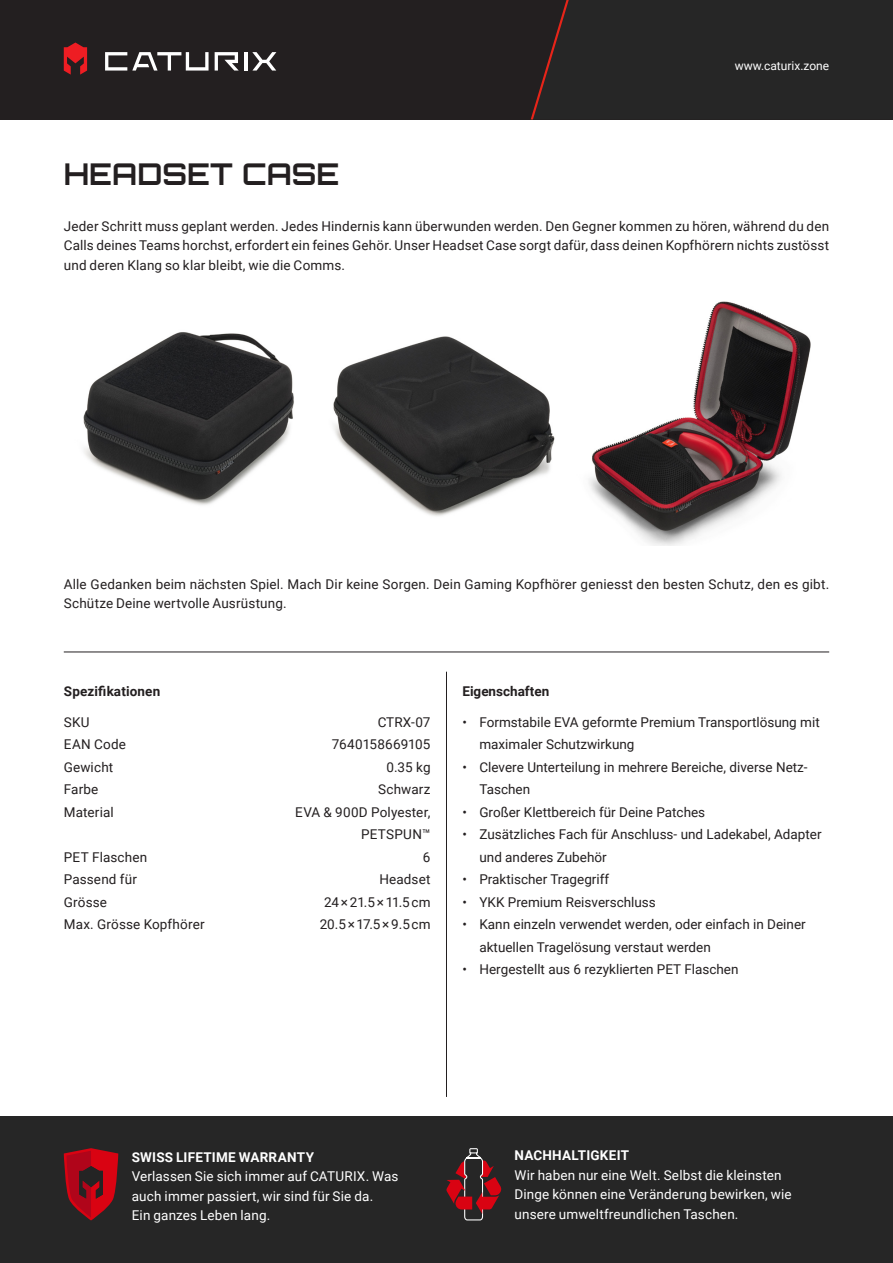
<style>
.page{position:relative;width:893px;height:1263px;background:#fff}
.page>*{position:absolute;margin:0;border:0;box-sizing:border-box;transform-origin:0 0}
.t1{font:700 30px "Orbitron";color:#231f20}
.t2{font:13.5px/22.5px "Roboto";color:#231f20}
.t3{font:13.5px/19.5px "Roboto";letter-spacing:.01em;color:#fff}
.t4{font:700 13.5px "Roboto";letter-spacing:.02em;color:#fff}
.t5{font:700 13.5px "Roboto";letter-spacing:.005em;color:#231f20}
.t6{font:13.5px "Roboto";letter-spacing:.02em;color:#231f20}
.t7{font:12px "Roboto";color:#fff}
</style>
<div class="page">
<div style="left:0;top:1116px;width:893px;height:147px;background:#262626"></div>
<hr style="left:64px;top:652px;width:765px;height:1px;background:#231f20">
<div style="left:0;top:0;width:893px;height:119px;background:#231f20"></div>
<svg style="left:529px;top:0;width:364px;height:120px"></svg>
<svg style="left:64px;top:43px;width:23px;height:32px"></svg>
<svg style="left:252px;top:52px;width:24px;height:19px"></svg>
<hr style="left:244px;top:52px;width:3px;height:19px;background:#fff">
<svg style="left:215px;top:52px;width:24px;height:19px"></svg>
<svg style="left:105px;top:52px;width:104px;height:19px"></svg>
<svg style="left:64px;top:1148px;width:54px;height:72px"></svg>
<svg style="left:446px;top:1148px;width:55px;height:72px"></svg>
<hr style="left:446px;top:672px;width:1px;height:425px;background:#231f20">
<img style="left:83px;top:301px;width:728px;height:244px">
<p class="t1" style="left:64px;top:155px;width:277px">HEADSET CASE</p>
<p class="t7" style="left:735px;top:58px;width:96px">www.caturix.zone</p>
<p class="t2" style="left:64px;top:215px;width:767px;line-height:19.5px;text-align:justify">Jeder Schritt muss geplant werden. Jedes Hindernis kann überwunden werden. Den Gegner kommen zu hören, während du den Calls deines Teams horchst, erfordert ein feines Gehör. Unser Headset Case sorgt dafür, dass deinen Kopfhörern nichts zustösst und deren Klang so klar bleibt, wie die Comms.</p>
<p class="t2" style="left:64px;top:574px;width:767px;line-height:19.5px">Alle Gedanken beim nächsten Spiel. Mach Dir keine Sorgen. Dein Gaming Kopfhörer geniesst den besten Schutz, den es gibt.<br>Schütze Deine wertvolle Ausrüstung.</p>
<p class="t5" style="left:64px;top:682px;width:98px">Spezifikationen</p>
<p class="t5" style="left:462px;top:682px;width:88px">Eigenschaften</p>
<p class="t2" style="left:64px;top:710px;width:27px">SKU</p>
<p class="t2" style="left:378px;top:710px;width:54px">CTRX-07</p>
<p class="t2" style="left:64px;top:732px;width:64px">EAN Code</p>
<p class="t2" style="left:332px;top:732px;width:100px">7640158669105</p>
<p class="t2" style="left:64px;top:755px;width:51px">Gewicht</p>
<p class="t2" style="left:386px;top:755px;width:46px">0.35 kg</p>
<p class="t2" style="left:64px;top:777px;width:36px">Farbe</p>
<p class="t2" style="left:378px;top:777px;width:54px">Schwarz</p>
<p class="t2" style="left:64px;top:800px;width:51px">Material</p>
<p class="t2" style="left:295px;top:800px;width:137px">EVA &amp; 900D Polyester,</p>
<p class="t6" style="left:361px;top:825px;width:71px">PETSPUN™</p>
<p class="t2" style="left:64px;top:845px;width:85px">PET Flaschen</p>
<p class="t2" style="left:423px;top:845px;width:9px">6</p>
<p class="t2" style="left:64px;top:867px;width:75px">Passend für</p>
<p class="t2" style="left:379px;top:867px;width:53px">Headset</p>
<p class="t2" style="left:64px;top:890px;width:45px">Grösse</p>
<p class="t2" style="left:324px;top:890px;width:108px">24×21.5×11.5cm</p>
<p class="t2" style="left:64px;top:912px;width:142px">Max. Grösse Kopfhörer</p>
<p class="t2" style="left:320px;top:912px;width:112px">20.5×17.5×9.5cm</p>
<p class="t2" style="left:479px;top:710px;width:342px;text-indent:-17px">• Formstabile EVA geformte Premium Transportlösung mit maximaler Schutzwirkung</p>
<p class="t2" style="left:479px;top:755px;width:330px;text-indent:-17px">• Clevere Unterteilung in mehrere Bereiche, diverse Netz-<br>Taschen</p>
<p class="t2" style="left:462px;top:800px;width:244px">• Großer Klettbereich für Deine Patches</p>
<p class="t2" style="left:479px;top:822px;width:344px;text-indent:-17px">• Zusätzliches Fach für Anschluss- und Ladekabel, Adapter und anderes Zubehör</p>
<p class="t2" style="left:462px;top:867px;width:148px">• Praktischer Tragegriff</p>
<p class="t2" style="left:462px;top:890px;width:195px">• YKK Premium Reisverschluss</p>
<p class="t2" style="left:479px;top:912px;width:328px;text-indent:-17px">• Kann einzeln verwendet werden, oder einfach in Deiner aktuellen Tragelösung verstaut werden</p>
<p class="t2" style="left:462px;top:957px;width:278px">• Hergestellt aus 6 rezyklierten PET Flaschen</p>
<p class="t4" style="left:132px;top:1147px;width:184px">SWISS LIFETIME WARRANTY</p>
<p class="t3" style="left:132px;top:1166px;width:268px">Verlassen Sie sich immer auf CATURIX. Was auch immer passiert, wir sind für Sie da.<br>Ein ganzes Leben lang.</p>
<p class="t4" style="left:514px;top:1146px;width:116px">NACHHALTIGKEIT</p>
<p class="t3" style="left:514px;top:1164px;width:279px">Wir haben nur eine Welt. Selbst die kleinsten<br>Dinge können eine Veränderung bewirken, wie unsere umweltfreundlichen Taschen.</p>
</div>
